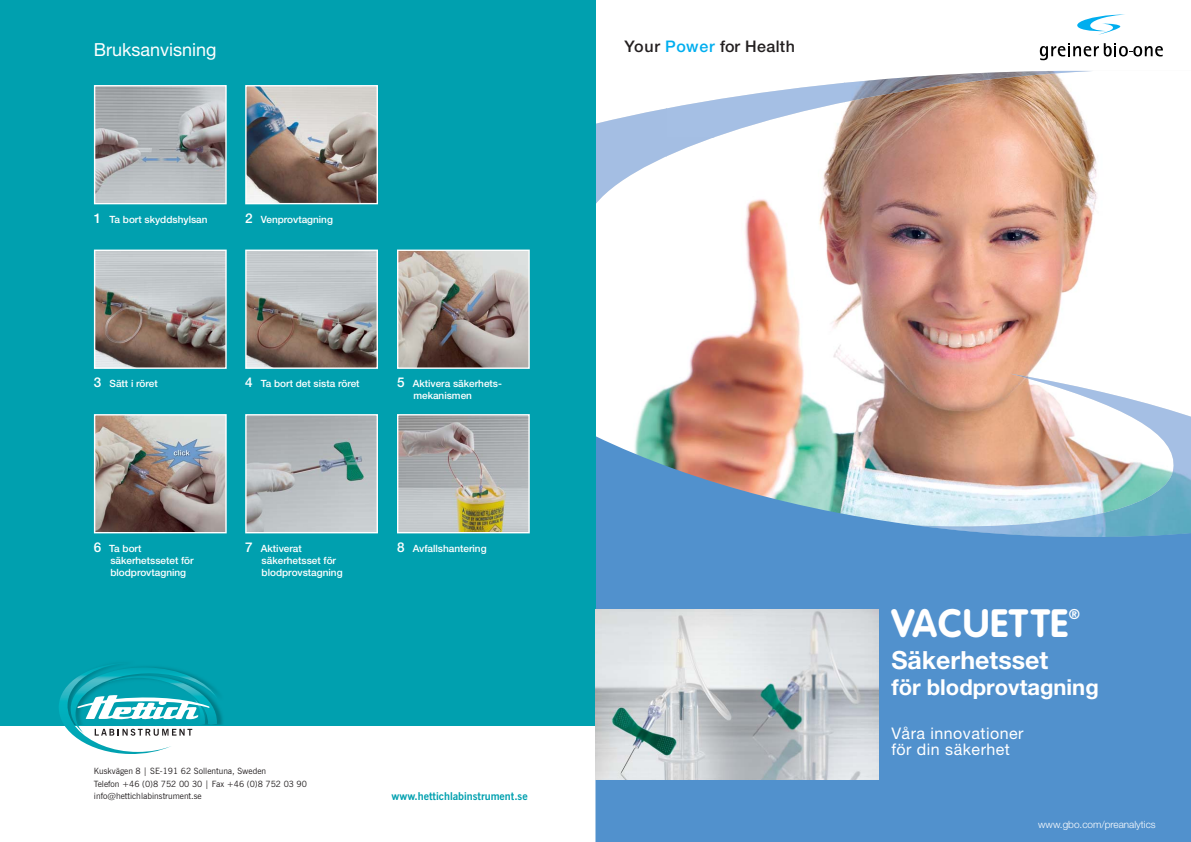
<style>
.page{position:relative;width:1191px;height:842px;background:#fff}
.page>*{position:absolute;margin:0;border:0;box-sizing:border-box;transform-origin:0 0}
.t1{font:700 39px "VAG Rounded";letter-spacing:.02em;color:#fff}
.t2{font:25px "Helvneubold";color:#fff}
.t3{font:22px "Helvneubold";color:#fff}
.t4{font:18px "Helvetica Neue";color:#fff}
.t5{font:16px/16px "Helvetica Neue";letter-spacing:.03em;color:#fff}
.t6{font:500 16px "Helvetica Neue";letter-spacing:.025em;color:#231f20}
.t7{font:700 14px "VAG Rounded";color:#fff}
.t8{font:700 10.8px "News Gothic BT";color:#00a0af}
.t9{font:500 10px/12px "Helvetica Neue";color:#fff}
.t10{font:300 10px "Helvetica Neue";color:#fff}
.t11{font:8.6px/12.9px "News Gothic BT";color:#231f20}
.s1{color:#00aeef}
.s2{font-size:13.5px}
</style>
<div class="page">
<img style="left:595px;top:124px;width:502px;height:312px">
<img style="left:914px;top:373px;width:277px;height:63px">
<svg style="left:595px;top:0;width:568px;height:124px"></svg>
<svg style="left:595px;top:436px;width:596px;height:406px;background:#689bc8"></svg>
<img style="left:666px;top:82px;width:178px;height:56px">
<img style="left:844px;top:71px;width:249px;height:33px">
<img style="left:595px;top:104px;width:72px;height:100px">
<img style="left:666px;top:137px;width:49px;height:20px">
<svg style="left:925px;top:71px;width:152px;height:5px"></svg>
<div style="left:0;top:0;width:595px;height:726px;background:#00a0af"></div>
<img style="left:217px;top:705px;width:6px;height:19px">
<svg style="left:59px;top:665px;width:158px;height:89px"></svg>
<img style="left:595px;top:609px;width:284px;height:171px">
<svg style="left:1077px;top:15px;width:48px;height:20px"></svg>
<svg style="left:1039px;top:43px;width:123px;height:17px"></svg>
<img style="left:96px;top:87px;width:129px;height:115px">
<div style="left:94px;top:85px;width:133px;height:119px;border:1px solid #fff"></div>
<img style="left:247px;top:87px;width:129px;height:115px">
<div style="left:245px;top:85px;width:133px;height:119px;border:1px solid #fff"></div>
<img style="left:96px;top:252px;width:129px;height:115px">
<div style="left:94px;top:250px;width:133px;height:119px;border:1px solid #fff"></div>
<img style="left:247px;top:252px;width:129px;height:115px">
<div style="left:245px;top:250px;width:133px;height:119px;border:1px solid #fff"></div>
<img style="left:399px;top:252px;width:129px;height:115px">
<div style="left:397px;top:250px;width:133px;height:119px;border:1px solid #fff"></div>
<img style="left:96px;top:416px;width:129px;height:115px">
<div style="left:94px;top:414px;width:133px;height:119px;border:1px solid #fff"></div>
<img style="left:247px;top:416px;width:129px;height:115px">
<div style="left:245px;top:414px;width:133px;height:119px;border:1px solid #fff"></div>
<img style="left:399px;top:416px;width:129px;height:115px">
<div style="left:397px;top:414px;width:133px;height:119px;border:1px solid #fff"></div>
<h3 class="t4" style="left:94px;top:43px;width:124px">Bruksanvisning</h3>
<h3 class="t6" style="left:624px;top:41px;width:172px">Your <span class="s1">Power</span> for Health</h3>
<p class="t9" style="left:94px;top:214px;width:115px"><span class="s2">1</span> Ta bort skyddshylsan</p>
<p class="t9" style="left:245px;top:214px;width:89px"><span class="s2">2</span> Venprovtagning</p>
<p class="t9" style="left:94px;top:379px;width:65px"><span class="s2">3</span> Sätt i röret</p>
<p class="t9" style="left:245px;top:379px;width:116px"><span class="s2">4</span> Ta bort det sista röret</p>
<p class="t9" style="left:413px;top:379px;width:90px;text-indent:-16px"><span class="s2">5</span> Aktivera säkerhets&shy;mekanismen</p>
<p class="t9" style="left:110px;top:543px;width:85px;text-indent:-16px"><span class="s2">6</span> Ta bort säkerhetssetet för blodprovtagning</p>
<p class="t9" style="left:262px;top:543px;width:82px;text-indent:-16px"><span class="s2">7</span> Aktiverat säkerhetsset för blodprovstagning</p>
<p class="t9" style="left:397px;top:543px;width:91px"><span class="s2">8</span> Avfallshantering</p>
<p class="t11" style="left:94px;top:765px;width:215px">Kuskvägen 8 | SE-191 62 Sollentuna, Sweden<br>Telefon +46 (0)8 752 00 30 | Fax +46 (0)8 752 03 90 info@hettichlabinstrument.se</p>
<p class="t8" style="left:391px;top:792px;width:138px">www.hettichlabinstrument.se</p>
<h1 class="t1" style="left:891px;top:607px;width:178px">VACUETTE</h1>
<h3 class="t7" style="left:1068px;top:608px;width:13px">®</h3>
<h2 class="t2" style="left:891px;top:651px;width:158px">Säkerhetsset</h2>
<h3 class="t3" style="left:891px;top:679px;width:209px">för blodprovtagning</h3>
<h3 class="t5" style="left:891px;top:727px;width:134px">Våra innovationer för din säkerhet</h3>
<p class="t10" style="left:1038px;top:821px;width:119px">www.gbo.com/preanalytics</p>
</div>
